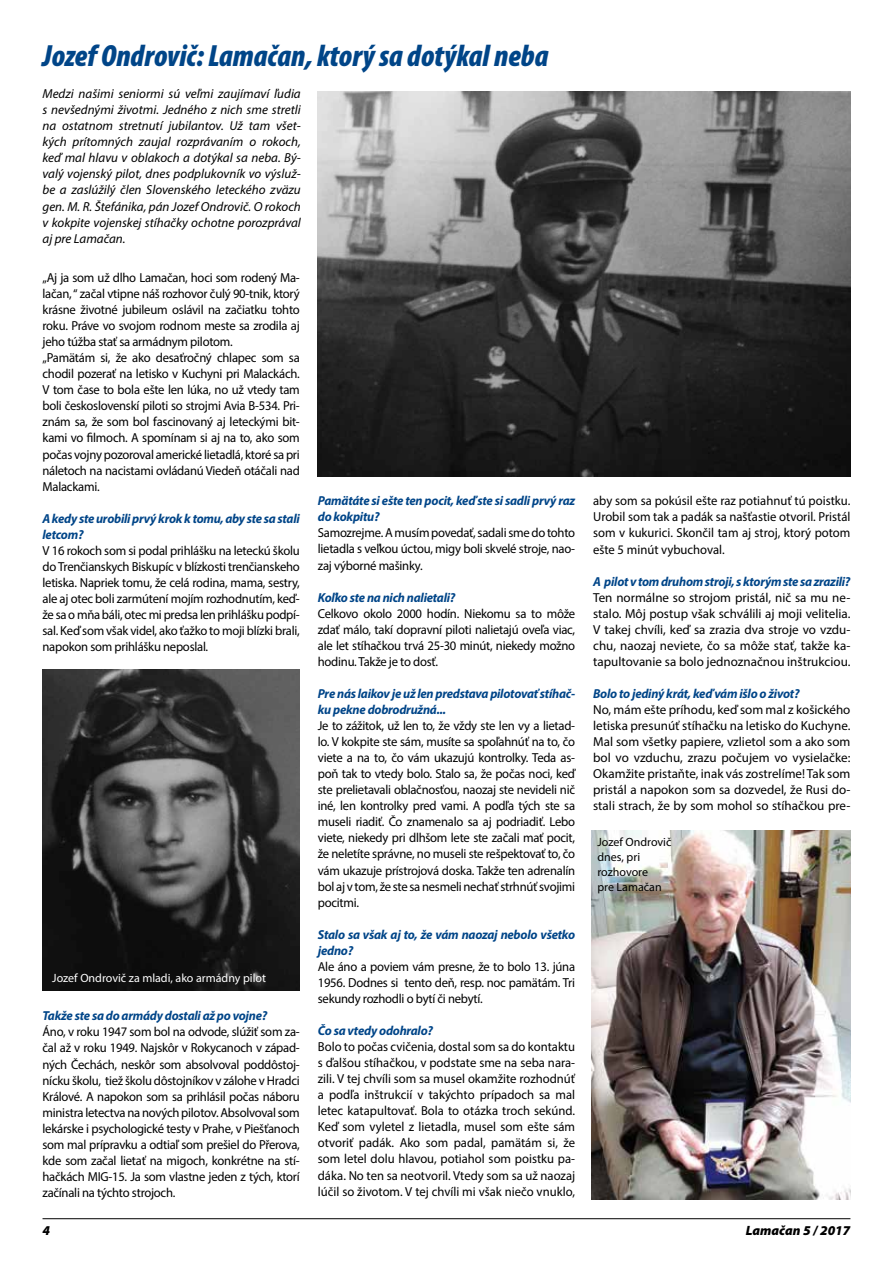
<style>
.page{position:relative;width:893px;height:1263px;background:#fff}
.page>*{position:absolute;margin:0;border:0;box-sizing:border-box;transform-origin:0 0}
.t1{font:italic 900 condensed 30.75px "Myriad Pro";color:#004588}
.t2{font:italic 900 13.5px "Myriad Pro";color:#000}
.t3{font:13.05px/16px "Myriad Pro";letter-spacing:-.02em;color:#000;text-align:justify}
.t4{font:italic 13.05px/16px "Myriad Pro";color:#000;text-align:justify}
.t5{font:italic 700 13.05px/16px "Myriad Pro";letter-spacing:-.02em;color:#004588}
.t6{font:12px/15px "Myriad Pro";color:#000}
.t7{font:12px "Myriad Pro";color:#fff}
</style>
<div class="page">
<hr style="left:43px;top:1218px;width:807px;height:1px;background:#000">
<img style="left:318px;top:91px;width:532px;height:386px">
<img style="left:43px;top:669px;width:257px;height:322px">
<img style="left:592px;top:830px;width:258px;height:369px">
<h1 class="t1" style="left:43px;top:39px;width:507px">Jozef Ondrovič: Lamačan, ktorý sa dotýkal neba</h1>
<p class="t4" style="left:43px;top:86px;width:260px">Medzi našimi seniormi sú veľmi zaujímaví ľudia s nevšednými životmi. Jedného z nich sme stretli na ostatnom stretnutí jubilantov. Už tam všet&shy;kých prítomných zaujal rozprávaním o rokoch, keď mal hlavu v oblakoch a dotýkal sa neba. Bý&shy;valý vojenský pilot, dnes podplukovník vo výsluž&shy;be a zaslúžilý člen Slovenského leteckého zväzu gen. M. R. Štefánika, pán Jozef Ondrovič. O rokoch v kokpite vojenskej stíhačky ochotne porozprával aj pre Lamačan.</p>
<p class="t3" style="left:43px;top:269px;width:259px;text-align:left">„Aj ja som už dlho Lamačan, hoci som rodený Ma&shy;lačan, “ začal vtipne náš rozhovor čulý 90-tnik, ktorý krásne životné jubileum oslávil na začiatku tohto roku. Práve vo svojom rodnom meste sa zrodila aj jeho túžba stať sa armádnym pilotom.<br>„Pamätám si, že ako desaťročný chlapec som sa chodil pozerať na letisko v Kuchyni pri Malackách.<br>V tom čase to bola ešte len lúka, no už vtedy tam boli československí piloti so strojmi Avia B-534. Pri&shy;znám sa, že som bol fascinovaný aj leteckými bit&shy;kami vo filmoch. A spomínam si aj na to, ako som počas vojny pozoroval americké lietadlá, ktoré sa pri náletoch na nacistami ovládanú Viedeň otáčali nad Malackami.</p>
<p class="t5" style="left:43px;top:510px;width:259px">A kedy ste urobili prvý krok k tomu, aby ste sa stali letcom?</p>
<p class="t3" style="left:43px;top:542px;width:259px">V 16 rokoch som si podal prihlášku na leteckú školu do Trenčianskych Biskupíc v blízkosti trenčianskeho letiska. Napriek tomu, že celá rodina, mama, sestry, ale aj otec boli zarmútení mojím rozhodnutím, keď&shy;že sa o mňa báli, otec mi predsa len prihlášku podpí&shy;sal. Keď som však videl, ako ťažko to moji blízki brali, napokon som prihlášku neposlal.</p>
<p class="t7" style="left:52px;top:970px;width:215px">Jozef Ondrovič za mladi, ako armádny pilot</p>
<p class="t5" style="left:43px;top:1007px;width:226px">Takže ste sa do armády dostali až po vojne?</p>
<p class="t3" style="left:43px;top:1024px;width:259px">Áno, v roku 1947 som bol na odvode, slúžiť som za&shy;čal až v roku 1949. Najskôr v Rokycanoch v západ&shy;ných Čechách, neskôr som absolvoval poddôstoj&shy;nícku školu, tiež školu dôstojníkov v zálohe v Hradci Králové. A napokon som sa prihlásil počas náboru ministra letectva na nových pilotov. Absolvoval som lekárske i psychologické testy v Prahe, v Piešťanoch som mal prípravku a odtiaľ som prešiel do Přerova, kde som začal lietať na migoch, konkrétne na stí&shy;hačkách MIG-15. Ja som vlastne jeden z tých, ktorí začínali na týchto strojoch.</p>
<p class="t5" style="left:318px;top:492px;width:259px">Pamätáte si ešte ten pocit, keď ste si sadli prvý raz do kokpitu?</p>
<p class="t3" style="left:318px;top:525px;width:259px">Samozrejme. A musím povedať, sadali sme do tohto lietadla s veľkou úctou, migy boli skvelé stroje, nao&shy;zaj výborné mašinky.</p>
<p class="t5" style="left:318px;top:589px;width:139px">Koľko ste na nich nalietali?</p>
<p class="t3" style="left:318px;top:605px;width:259px">Celkovo okolo 2000 hodín. Niekomu sa to môže zdať málo, takí dopravní piloti nalietajú oveľa viac, ale let stíhačkou trvá 25-30 minút, niekedy možno hodinu. Takže je to dosť.</p>
<p class="t5" style="left:318px;top:685px;width:259px">Pre nás laikov je už len predstava pilotovať stíhač&shy;ku pekne dobrodružná...</p>
<p class="t3" style="left:318px;top:717px;width:259px">Je to zážitok, už len to, že vždy ste len vy a lietad&shy;lo. V kokpite ste sám, musíte sa spoľahnúť na to, čo viete a na to, čo vám ukazujú kontrolky. Teda as&shy;poň tak to vtedy bolo. Stalo sa, že počas noci, keď ste prelietavali oblačnosťou, naozaj ste nevideli nič iné, len kontrolky pred vami. A podľa tých ste sa museli riadiť. Čo znamenalo sa aj podriadiť. Lebo viete, niekedy pri dlhšom lete ste začali mať pocit, že neletíte správne, no museli ste rešpektovať to, čo vám ukazuje prístrojová doska. Takže ten adrenalín bol aj v tom, že ste sa nesmeli nechať strhnúť svojimi pocitmi.</p>
<p class="t5" style="left:318px;top:926px;width:259px">Stalo sa však aj to, že vám naozaj nebolo všetko jedno?</p>
<p class="t3" style="left:318px;top:958px;width:259px">Ale áno a poviem vám presne, že to bolo 13. júna 1956. Dodnes si tento deň, resp. noc pamätám. Tri sekundy rozhodli o bytí či nebytí.</p>
<p class="t5" style="left:318px;top:1022px;width:117px">Čo sa vtedy odohralo?</p>
<p class="t3" style="left:318px;top:1038px;width:259px">Bolo to počas cvičenia, dostal som sa do kontaktu s ďalšou stíhačkou, v podstate sme na seba nara&shy;zili. V tej chvíli som sa musel okamžite rozhodnúť a podľa inštrukcií v takýchto prípadoch sa mal letec katapultovať. Bola to otázka troch sekúnd.<br>Keď som vyletel z lietadla, musel som ešte sám otvoriť padák. Ako som padal, pamätám si, že som letel dolu hlavou, potiahol som poistku pa&shy;dáka. No ten sa neotvoril. Vtedy som sa už naozaj lúčil so životom. V tej chvíli mi však niečo vnuklo,</p>
<p class="t3" style="left:593px;top:493px;width:259px">aby som sa pokúsil ešte raz potiahnuť tú poistku.<br>Urobil som tak a padák sa našťastie otvoril. Pristál som v kukurici. Skončil tam aj stroj, ktorý potom ešte 5 minút vybuchoval.</p>
<p class="t5" style="left:593px;top:573px;width:259px">A pilot v tom druhom stroji, s ktorým ste sa zrazili?</p>
<p class="t3" style="left:593px;top:589px;width:259px">Ten normálne so strojom pristál, nič sa mu ne&shy;stalo. Môj postup však schválili aj moji velitelia.<br>V takej chvíli, keď sa zrazia dva stroje vo vzdu&shy;chu, naozaj neviete, čo sa môže stať, takže ka&shy;tapultovanie sa bolo jednoznačnou inštrukciou.</p>
<p class="t5" style="left:593px;top:685px;width:208px">Bolo to jediný krát, keď vám išlo o život?</p>
<p class="t3" style="left:593px;top:701px;width:259px">No, mám ešte príhodu, keď som mal z košického letiska presunúť stíhačku na letisko do Kuchyne.<br>Mal som všetky papiere, vzlietol som a ako som bol vo vzduchu, zrazu počujem vo vysielačke:<br>Okamžite pristaňte, inak vás zostrelíme! Tak som pristál a napokon som sa dozvedel, že Rusi do&shy;stali strach, že by som mohol so stíhačkou pre-</p>
<p class="t6" style="left:597px;top:834px;width:76px">Jozef Ondrovič dnes, pri rozhovore<br>pre Lamačan</p>
<p class="t2" style="left:43px;top:1223px;width:9px">4</p>
<p class="t2" style="left:746px;top:1223px;width:106px">Lamačan 5 / 2017</p>
</div>
